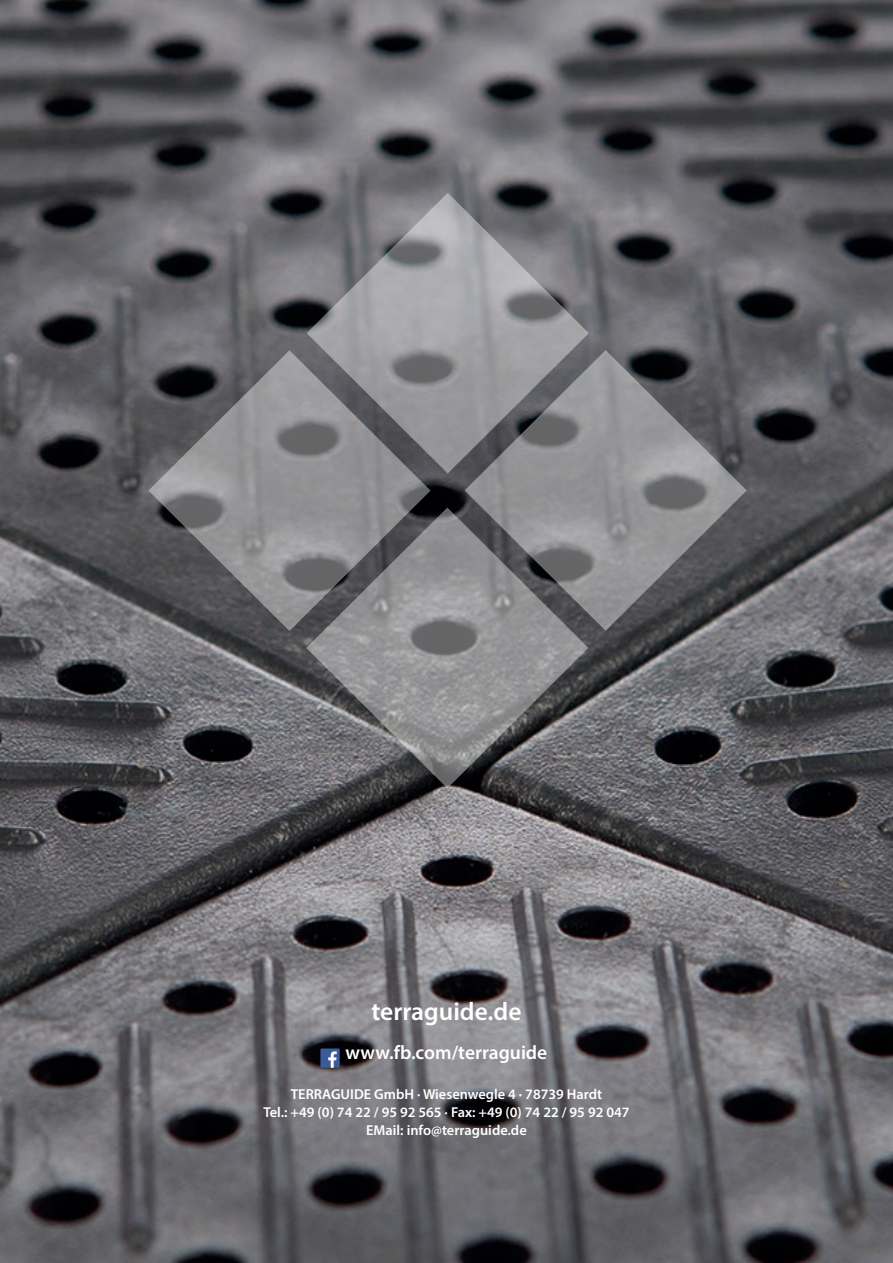
<style>
.page{position:relative;width:893px;height:1263px;background:#fff}
.page>*{position:absolute;margin:0;border:0;box-sizing:border-box;transform-origin:0 0}
.t1{font:600 25.5px "Myriad Pro";color:#fff}
.t2{font:600 19.5px "Myriad Pro";color:#fff}
.t3{font:600 14.4px/18px "Myriad Pro";color:#fff;text-align:center}
</style>
<div class="page">
<img style="left:0;top:0;width:893px;height:1263px">
<svg style="left:148px;top:193px;width:599px;height:595px;background:#757579"></svg>
<div style="left:320px;top:1048px;width:20px;height:20px;background:#3b5a9a"></div>
<svg style="left:328px;top:1051px;width:9px;height:17px"></svg>
<p class="t1" style="left:371px;top:995px;width:152px">terraguide.de</p>
<p class="t2" style="left:346px;top:1039px;width:203px">www.fb.com/terraguide</p>
<p class="t3" style="left:263px;top:1085px;width:368px">TERRAGUIDE GmbH · Wiesenwegle 4 · 78739 Hardt<br>Tel.: +49 (0) 74 22 / 95 92 565 · Fax: +49 (0) 74 22 / 95 92 047</p>
<p class="t3" style="left:366px;top:1121px;width:162px">EMail: info@terraguide.de</p>
</div>
